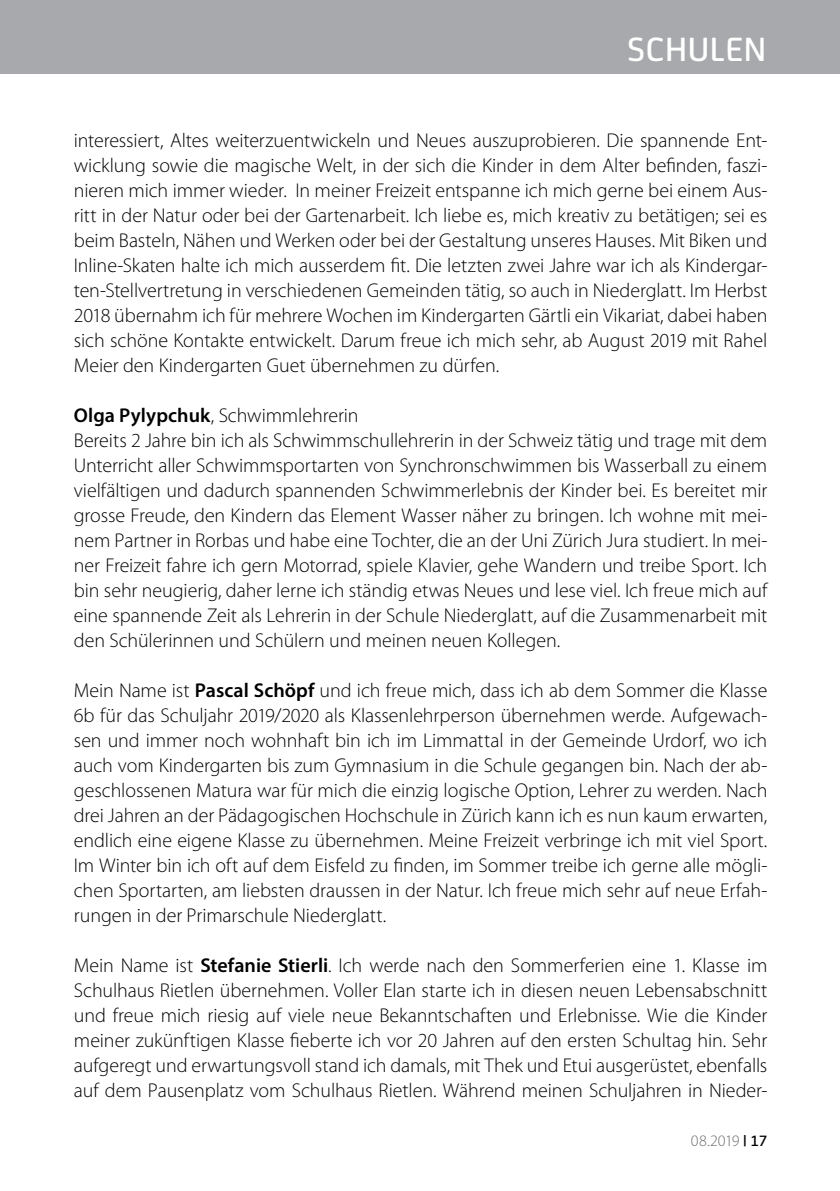
<style>
.page{position:relative;width:840px;height:1191px;background:#fff}
.page>*{position:absolute;margin:0;border:0;box-sizing:border-box;transform-origin:0 0}
.t1{font:500 36px "FS Joey";color:#fff}
.t2{font:300 20px/25px "Myriad Pro";letter-spacing:-.005em;color:#000;text-align:justify}
.t3{font:300 16px "Myriad Pro";letter-spacing:-.025em;color:#6d6e71}
.s1{font-weight:600}
.s2{font-family:"FS Joey";font-weight:500;color:#000}
</style>
<div class="page">
<div style="left:0;top:0;width:839px;height:74px;background:#a7a9ac"></div>
<h1 class="t1" style="left:627px;top:23px;width:21px">SCHULEN</h1>
<p class="t2" style="left:74px;top:128px;width:694px">interessiert, Altes weiterzuentwickeln und Neues auszuprobieren. Die spannende Ent&shy;wicklung sowie die magische Welt, in der sich die Kinder in dem Alter befinden, faszi&shy;nieren mich immer wieder. I n meiner Freizeit entspanne ich mich gerne bei einem Aus&shy;ritt in der Natur oder bei der Gartenarbeit. Ich liebe es, mich kreativ zu betätigen; sei es beim Basteln, Nähen und Werken oder bei der Gestaltung unseres Hauses. Mit Biken und I nline-Skaten halte ich mich ausserdem fit. Die letzten zwei Jahre war ich als Kindergar&shy;ten-Stellvertretung in verschiedenen Gemeinden tätig, so auch in Niederglatt. I m Herbst 2018 übernahm ich für mehrere Wochen im Kindergarten Gärtli ein Vikariat, dabei haben sich schöne Kontakte entwickelt. Darum freue ich mich sehr, ab August 2019 mit Rahel Meier den Kindergarten Guet übernehmen zu dürfen.</p>
<p class="t2" style="left:74px;top:403px;width:695px;text-align:left"><span class="s1">Olga Pylypchuk</span>, Schwimmlehrerin<br>Bereits 2 Jahre bin ich als Schwimmschullehrerin in der Schweiz tätig und trage mit dem U nterricht aller Schwimmsportarten von Synchronschwimmen bis Wasserball zu einem vielfältigen und dadurch spannenden Schwimmerlebnis der Kinder bei. Es bereitet mir grosse Freude, den Kindern das Element Wasser näher zu bringen. Ich wohne mit mei&shy;nem Partner in Rorbas und habe eine Tochter, die an der Uni Zürich Jura studiert. I n mei&shy;ner Freizeit fahre ich gern Motorrad, spiele Klavier, gehe Wandern und treibe Sport. Ich bin sehr neugierig, daher lerne ich ständig etwas Neues und lese viel. Ich freue mich auf eine spannende Zeit als Lehrerin in der Schule Niederglatt, auf die Zusammenarbeit mit den Schülerinnen und Schülern und meinen neuen Kollegen.</p>
<p class="t2" style="left:74px;top:678px;width:694px">Mein Name ist <span class="s1">Pascal Schöpf</span> und ich freue mich, dass ich ab dem Sommer die Klasse 6b für das Schuljahr 2019/2020 als Klassenlehrperson übernehmen werde. Aufgewach&shy;sen und immer noch wohnhaft bin ich im Limmattal in der Gemeinde U rdorf, wo ich auch vom Kindergarten bis zum Gymnasium in die Schule gegangen bin. Nach der ab&shy;geschlossenen Matura war für mich die einzig logische Option, Lehrer zu werden. Nach drei Jahren an der Pädagogischen Hochschule in Zürich kann ich es nun kaum erwarten, endlich eine eigene Klasse zu übernehmen. Meine Freizeit verbringe ich mit viel Sport.<br>I m Winter bin ich oft auf dem Eisfeld zu finden, im Sommer treibe ich gerne alle mögli&shy;chen Sportarten, am liebsten draussen in der Natur. Ich freue mich sehr auf neue Erfah&shy;rungen in der Primarschule Niederglatt.</p>
<p class="t2" style="left:74px;top:953px;width:694px">Mein Name ist <span class="s1">Stefanie Stierli</span>. Ich werde nach den Sommerferien eine 1. Klasse im Schulhaus Rietlen übernehmen. Voller Elan starte ich in diesen neuen Lebensabschnitt und freue mich riesig auf viele neue Bekanntschaften und Erlebnisse. Wie die Kinder meiner zukünftigen Klasse fieberte ich vor 20 Jahren auf den ersten Schultag hin. Sehr aufgeregt und erwartungsvoll stand ich damals, mit Thek und Etui ausgerüstet, ebenfalls auf dem Pausenplatz vom Schulhaus Rietlen. Während meinen Schuljahren in Nieder-</p>
<p class="t3" style="left:690px;top:1131px;width:78px">08.2019 <span class="s2">| 17</span></p>
</div>
